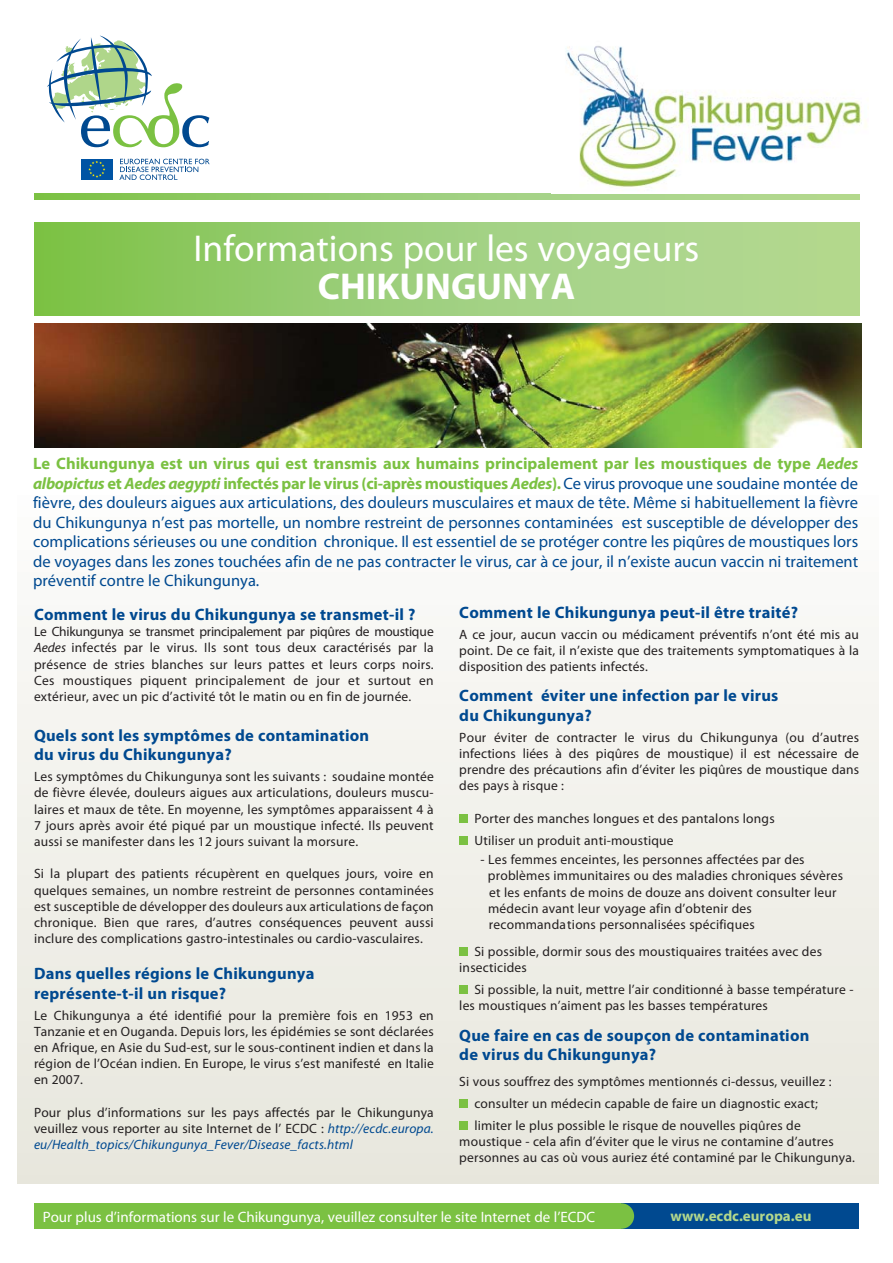
<style>
.page{position:relative;width:893px;height:1263px;background:#fff}
.page>*{position:absolute;margin:0;border:0;box-sizing:border-box;transform-origin:0 0}
.t1{font:37.5px "Myriad Pro";color:#fff}
.t2{font:700 37.5px "Myriad Pro";color:#fff}
.t3{font:16.5px/19.5px "Myriad Pro";color:#004990;text-align:justify}
.t4{font:700 16.5px/19.8px "Myriad Pro";letter-spacing:.015em;color:#004990}
.t5{font:15px "Myriad Pro";color:#fff}
.t6{font:700 15px "Myriad Pro";color:#b3d88c}
.t7{font:13.5px/16.2px "Myriad Pro";letter-spacing:.015em;color:#231f20;text-align:justify}
.s1{font-weight:700;color:#7bc142}
.s2{font-weight:700;font-style:italic;color:#7bc142}
.s3{font-style:italic}
.s4{font-style:italic;color:#004990}
</style>
<div class="page">
<div style="left:17px;top:480px;width:862px;height:703px;background:linear-gradient(to bottom,#fdfdfc,#e7e6dc)"></div>
<svg style="left:34px;top:193px;width:825px;height:123px;background:#9dcf77"></svg>
<div style="left:81px;top:159px;width:32px;height:21px;background:#0054a4"></div>
<svg style="left:88px;top:161px;width:17px;height:17px"></svg>
<svg style="left:119px;top:159px;width:91px;height:21px"></svg>
<svg style="left:47px;top:36px;width:162px;height:111px"></svg>
<div style="left:459px;top:814px;width:9px;height:9px;background:#7bc142"></div>
<div style="left:459px;top:836px;width:9px;height:9px;background:#7bc142"></div>
<div style="left:459px;top:947px;width:9px;height:9px;background:#7bc142"></div>
<div style="left:459px;top:986px;width:9px;height:8px;background:#7bc142"></div>
<div style="left:459px;top:1099px;width:9px;height:9px;background:#7bc142"></div>
<div style="left:459px;top:1121px;width:9px;height:9px;background:#7bc142"></div>
<img style="left:566px;top:46px;width:300px;height:141px">
<div style="left:6px;top:200px;width:871px;height:22px;background:#fff"></div>
<img style="left:34px;top:323px;width:827px;height:125px">
<div style="left:581px;top:1203px;width:278px;height:26px;background:#004990"></div>
<div style="left:34px;top:1203px;width:587px;height:26px;background:#7bc142"></div>
<div style="left:609px;top:1203px;width:25px;height:26px;background:#7bc142;border-radius:50%"></div>
<h1 class="t1" style="left:194px;top:234px;width:507px">Informations pour les voyageurs</h1>
<h1 class="t2" style="left:318px;top:272px;width:259px">CHIKUNGUNYA</h1>
<p class="t3" style="left:33px;top:455px;width:826px"><span class="s1">Le Chikungunya est un virus qui est transmis aux humains principalement par les moustiques de type</span> <span class="s2">Aedes albopictus</span> <span class="s1">et</span> <span class="s2">Aedes aegypti</span> <span class="s1">infectés par le virus (ci-après moustiques</span> <span class="s2">Aedes</span><span class="s1">).</span> Ce virus provoque une soudaine montée de fièvre, des douleurs aigues aux articulations, des douleurs musculaires et maux de tête. Même si habituellement la fièvre du Chikungunya n’est pas mortelle, un nombre restreint de personnes contaminées est susceptible de développer des complications sérieuses ou une condition chronique. Il est essentiel de se protéger contre les piqûres de moustiques lors de voyages dans les zones touchées afin de ne pas contracter le virus, car à ce jour, il n’existe aucun vaccin ni traitement préventif contre le Chikungunya.</p>
<p class="t4" style="left:34px;top:606px;width:383px">Comment le virus du Chikungunya se transmet-il ?</p>
<p class="t7" style="left:34px;top:624px;width:401px">Le Chikungunya se transmet principalement par piqûres de moustique <span class="s3">Aedes</span> infectés par le virus. Ils sont tous deux caractérisés par la présence de stries blanches sur leurs pattes et leurs corps noirs.<br>Ces moustiques piquent principalement de jour et surtout en extérieur, avec un pic d’activité tôt le matin ou en fin de journée.</p>
<p class="t4" style="left:34px;top:726px;width:337px">Quels sont les symptômes de contamination du virus du Chikungunya?</p>
<p class="t7" style="left:34px;top:769px;width:401px">Les symptômes du Chikungunya sont les suivants : soudaine montée de fièvre élevée, douleurs aigues aux articulations, douleurs muscu&shy;laires et maux de tête. En moyenne, les symptômes apparaissent 4 à 7 jours après avoir été piqué par un moustique infecté. Ils peuvent aussi se manifester dans les 12 jours suivant la morsure.</p>
<p class="t7" style="left:34px;top:867px;width:401px">Si la plupart des patients récupèrent en quelques jours, voire en quelques semaines, un nombre restreint de personnes contaminées est susceptible de développer des douleurs aux articulations de façon chronique. Bien que rares, d’autres conséquences peuvent aussi inclure des complications gastro-intestinales ou cardio-vasculaires.</p>
<p class="t4" style="left:34px;top:965px;width:282px">Dans quelles régions le Chikungunya représente-t-il un risque?</p>
<p class="t7" style="left:34px;top:1008px;width:401px">Le Chikungunya a été identifié pour la première fois en 1953 en Tanzanie et en Ouganda. Depuis lors, les épidémies se sont déclarées en Afrique, en Asie du Sud-est, sur le sous-continent indien et dans la région de l’Océan indien. En Europe, le virus s’est manifesté en Italie en 2007.</p>
<p class="t7" style="left:34px;top:1105px;width:401px">Pour plus d’informations sur les pays affectés par le Chikungunya veuillez vous reporter au site Internet de l’ ECDC : <span class="s4">http://ecdc.europa. eu/Health_topics/Chikungunya_Fever/Disease_facts.html</span></p>
<p class="t4" style="left:459px;top:603px;width:340px">Comment le Chikungunya peut-il être traité?</p>
<p class="t7" style="left:459px;top:627px;width:401px">A ce jour, aucun vaccin ou médicament préventifs n’ont été mis au point. De ce fait, il n’existe que des traitements symptomatiques à la disposition des patients infectés.</p>
<p class="t4" style="left:459px;top:687px;width:321px">Comment éviter une infection par le virus du Chikungunya?</p>
<p class="t7" style="left:459px;top:730px;width:401px">Pour éviter de contracter le virus du Chikungunya (ou d’autres infections liées à des piqûres de moustique) il est nécessaire de prendre des précautions afin d’éviter les piqûres de moustique dans des pays à risque :</p>
<p class="t7" style="left:474px;top:808px;width:302px;line-height:22.2px">Porter des manches longues et des pantalons longs<br>Utiliser un produit anti-moustique</p>
<p class="t7" style="left:488px;top:852px;width:357px;text-align:left;text-indent:-7px">- Les femmes enceintes, les personnes affectées par des problèmes immunitaires ou des maladies chroniques sévères et les enfants de moins de douze ans doivent consulter leur médecin avant leur voyage afin d’obtenir des<br>recommanda tions personnalisées spécifiques</p>
<p class="t7" style="left:459px;top:944px;width:364px;text-indent:15px">Si possible, dormir sous des moustiquaires traitées avec des insecticides</p>
<p class="t7" style="left:459px;top:982px;width:396px;text-indent:15px">Si possible, la nuit, mettre l’air conditionné à basse température - les moustiques n’aiment pas les basses températures</p>
<p class="t4" style="left:459px;top:1026px;width:352px">Que faire en cas de soupçon de contamination de virus du Chikungunya?</p>
<p class="t7" style="left:474px;top:1071px;width:358px;line-height:22.2px;text-align:left;text-indent:-15px">Si vous souffrez des symptômes mentionnés ci-dessus, veuillez : consulter un médecin capable de faire un diagnostic exact; limiter le plus possible le risque de nouvelles piqûres de</p>
<p class="t7" style="left:459px;top:1134px;width:397px">moustique - cela afin d’éviter que le virus ne contamine d’autres personnes au cas où vous auriez été contaminé par le Chikungunya.</p>
<p class="t5" style="left:43px;top:1211px;width:554px">Pour plus d’informations sur le Chikungunya, veuillez consulter le site Internet de l’ECDC</p>
<p class="t6" style="left:670px;top:1210px;width:142px">www.ecdc.europa.eu</p>
</div>
